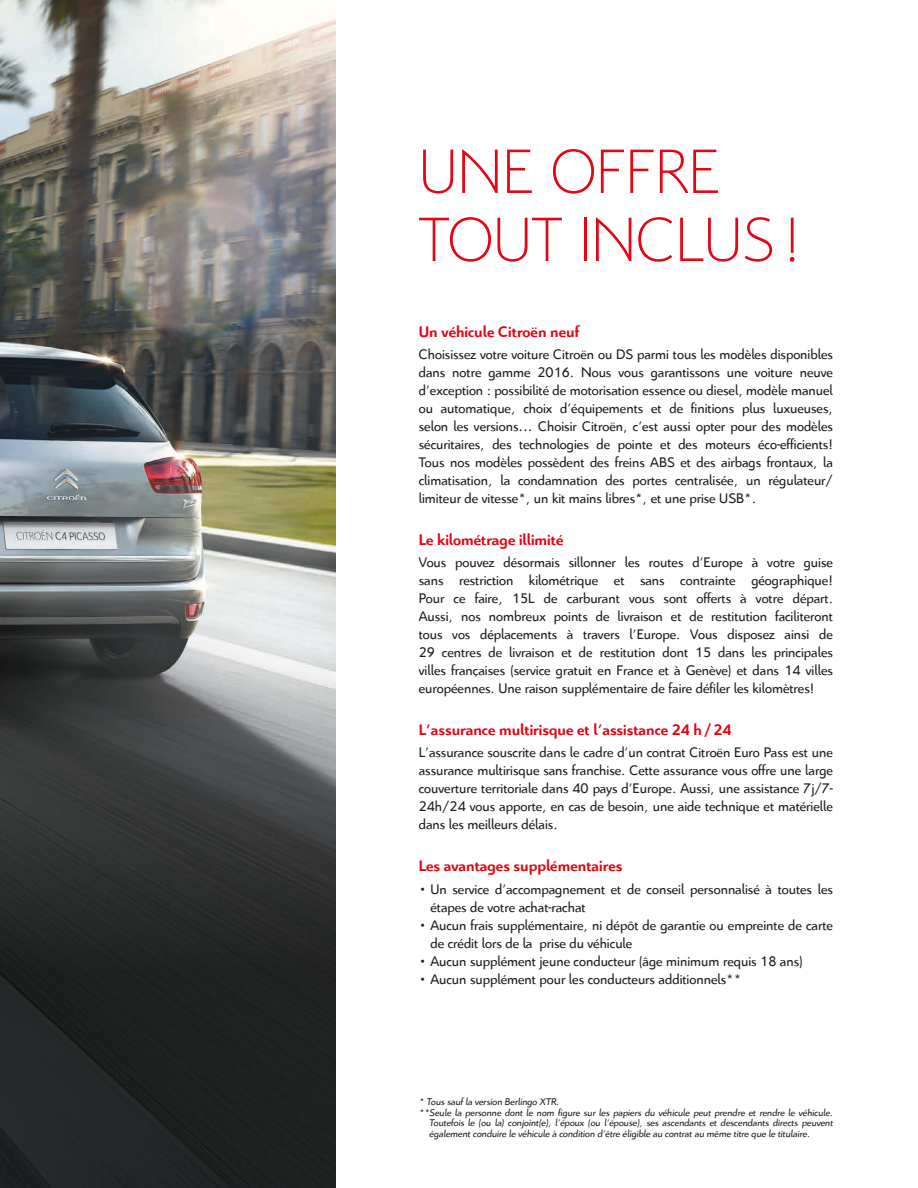
<style>
.page{position:relative;width:918px;height:1188px;background:#fff}
.page>*{position:absolute;margin:0;border:0;box-sizing:border-box;transform-origin:0 0}
.t1{font:300 67.5px/68.1px "Citroen";color:#e30614}
.t2{font:700 16.5px "Citroen";color:#e30614}
.t3{font:15px/18px "Citroen";color:#1d1d1b;text-align:justify}
.t4{font:10.5px "Citroen";color:#1d1d1b}
</style>
<div class="page">
<img style="left:0;top:0;width:336px;height:663px">
<svg style="left:0;top:663px;width:336px;height:525px"></svg>
<h1 class="t1" style="left:419px;top:134px;width:384px">UNE OFFRE<br>TOUT INCLUS !</h1>
<p class="t2" style="left:419px;top:320px;width:162px">Un véhicule Citroën neuf</p>
<p class="t3" style="left:419px;top:344px;width:416px">Choisissez votre voiture Citroën ou DS parmi tous les modèles disponibles dans notre gamme 2016. Nous vous garantissons une voiture neuve d’exception : possibilité de motorisation essence ou diesel, modèle manuel ou automatique, choix d’équipements et de finitions plus luxueuses, selon les versions… Choisir Citroën, c’est aussi opter pour des modèles sécuritaires, des technologies de pointe et des moteurs éco-efficients!<br>Tous nos modèles possèdent des freins ABS et des airbags frontaux, la climatisation, la condamnation des portes centralisée, un régulateur/ limiteur de vitesse*, un kit mains libres*, et une prise USB*.</p>
<p class="t2" style="left:419px;top:528px;width:146px">Le kilométrage illimité</p>
<p class="t3" style="left:419px;top:553px;width:416px">Vous pouvez désormais sillonner les routes d’Europe à votre guise sans restriction kilométrique et sans contrainte géographique!<br>Pour ce faire, 15L de carburant vous sont offerts à votre départ.<br>Aussi, nos nombreux points de livraison et de restitution faciliteront tous vos déplacements à travers l’Europe. Vous disposez ainsi de 29 centres de livraison et de restitution dont 15 dans les principales villes françaises (service gratuit en France et à Genève) et dans 14 villes européennes. Une raison supplémentaire de faire défiler les kilomètres!</p>
<p class="t2" style="left:419px;top:719px;width:314px">L’assurance multirisque et l’assistance 24 h/24</p>
<p class="t3" style="left:419px;top:743px;width:416px">L’assurance souscrite dans le cadre d’un contrat Citroën Euro Pass est une assurance multirisque sans franchise. Cette assurance vous offre une large couverture territoriale dans 40 pays d’Europe. Aussi, une assistance 7j/7- 24h/24 vous apporte, en cas de besoin, une aide technique et matérielle dans les meilleurs délais.</p>
<p class="t2" style="left:419px;top:855px;width:205px">Les avantages supplémentaires</p>
<p class="t3" style="left:430px;top:879px;width:404px;text-indent:-12px">• Un service d’accompagnement et de conseil personnalisé à toutes les étapes de votre achat-rachat</p>
<p class="t3" style="left:430px;top:915px;width:404px;text-indent:-12px">• Aucun frais supplémentaire, ni dépôt de garantie ou empreinte de carte de crédit lors de la prise du véhicule</p>
<p class="t3" style="left:419px;top:951px;width:385px">• Aucun supplément jeune conducteur (âge minimum requis 18 ans)</p>
<p class="t3" style="left:419px;top:969px;width:324px">• Aucun supplément pour les conducteurs additionnels**</p>
<p class="t4" style="left:419px;top:1095px;width:143px">* Tous sauf la version Berlingo XTR.</p>
<p class="t4" style="left:419px;top:1106px;width:417px">**Seule la personne dont le nom figure sur les papiers du véhicule peut prendre et rendre le véhicule.</p>
<p class="t4" style="left:429px;top:1116px;width:407px">Toutefois le (ou la) conjoint(e), l’époux (ou l’épouse), ses ascendants et descendants directs peuvent</p>
<p class="t4" style="left:429px;top:1127px;width:384px">également conduire le véhicule à condition d’être éligible au contrat au même titre que le titulaire.</p>
</div>
